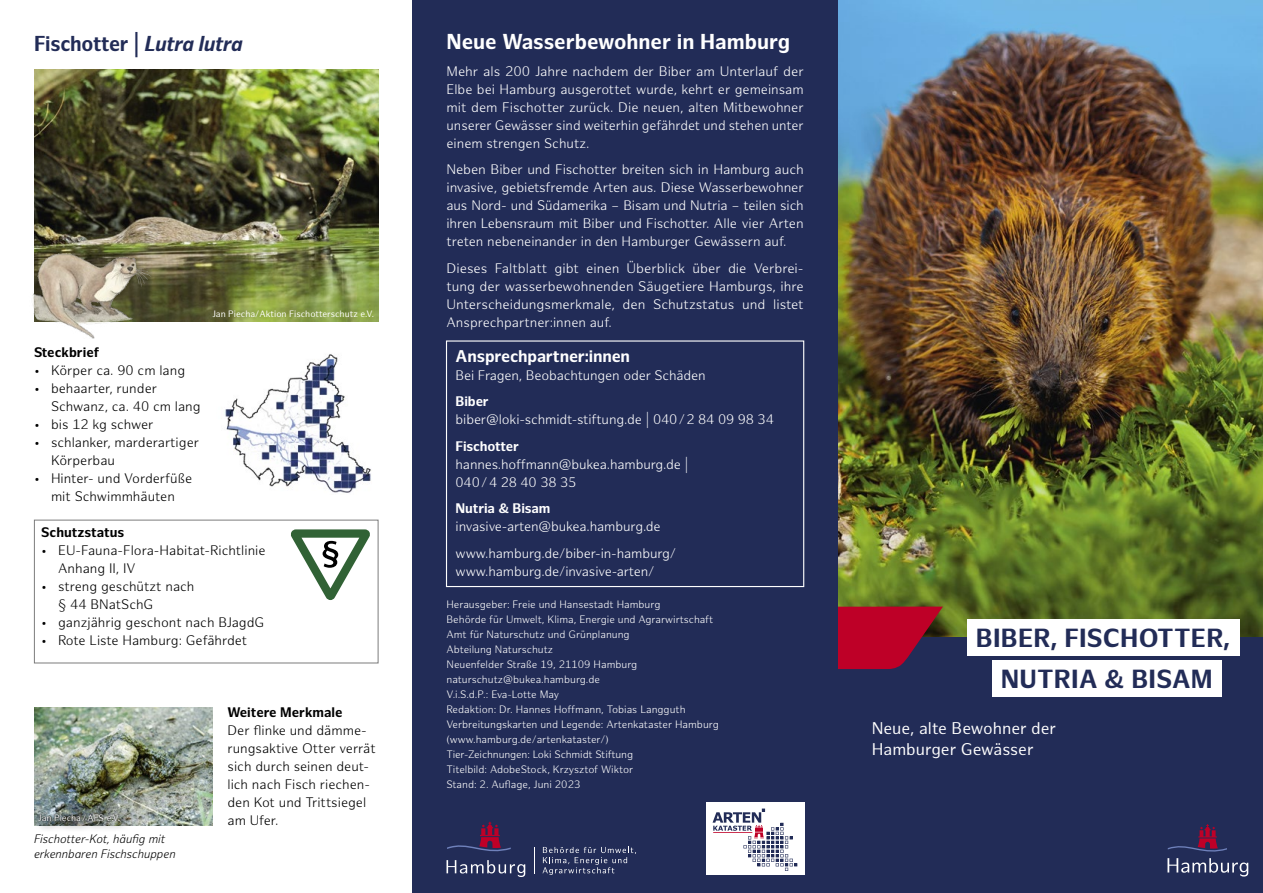
<style>
.page{position:relative;width:1263px;height:893px;background:#fff}
.page>*{position:absolute;margin:0;border:0;box-sizing:border-box;transform-origin:0 0}
.t1{font:700 25.5px "Hamburg Sans";letter-spacing:.01em;color:#222c57}
.Fließtext{font:700 21px "Hamburg Sans";color:#fff}
.Überschrift{font:700 21px "Hamburg Sans";letter-spacing:-.015em;color:#222c57;scale:.96 1}
.t2{font:16.5px/21px "Hamburg Sans";color:#fff}
.Fließtext-2{font:700 16.5px "Hamburg Sans";letter-spacing:-.01em;color:#fff}
.Fließtext-3{font:300 13.5px/18px "Hamburg Sans";letter-spacing:-.01em;color:#fff;text-align:justify}
.Fließtext-4{font:300 13.5px/18px "Hamburg Sans";color:#000}
.Zwischenüberschrift{font:700 13.5px "Hamburg Sans";color:#000}
.Fließtext-5{font:700 13.5px "Hamburg Sans";color:#000}
.BU{font:italic 300 12px/15px "Hamburg Sans";color:#000}
.Fließtext-6{font:700 12px "Hamburg Sans";letter-spacing:-.01em;color:#fff}
.Fließtext-7{font:300 11.25px/18px "Hamburg Sans";letter-spacing:-.01em;color:#fff}
.Fließtext-8{font:300 10.5px/15px "Hamburg Sans";color:#fff}
.Fließtext-9{font:300 10.5px "Hamburg Sans";letter-spacing:-.02em;color:#fff}
.Bildnachweis{font:9px "Hamburg Sans";color:#fff}
.s1{font-style:italic}
.s2{font-weight:700}
</style>
<div class="page">
<img style="left:224px;top:354px;width:147px;height:139px">
<img style="left:838px;top:0;width:425px;height:638px">
<div style="left:838px;top:638px;width:425px;height:255px;background:#222c57"></div>
<svg style="left:1167px;top:824px;width:81px;height:52px"></svg>
<svg style="left:838px;top:607px;width:105px;height:62px"></svg>
<div style="left:967px;top:620px;width:272px;height:36px;background:#fff"></div>
<div style="left:992px;top:661px;width:229px;height:36px;background:#fff"></div>
<div style="left:412px;top:0;width:426px;height:893px;background:#222c57"></div>
<div style="left:446px;top:340px;width:358px;height:247px;border:1px solid #fff"></div>
<svg style="left:542px;top:847px;width:94px;height:28px"></svg>
<svg style="left:534px;top:847px;width:1px;height:26px"></svg>
<svg style="left:446px;top:860px;width:79px;height:17px"></svg>
<svg style="left:447px;top:822px;width:64px;height:30px"></svg>
<img style="left:34px;top:69px;width:344px;height:252px">
<div style="left:34px;top:520px;width:344px;height:143px;border:1px solid #7c7c7c"></div>
<img style="left:34px;top:707px;width:179px;height:118px">
<svg style="left:34px;top:809px;width:96px;height:20px"></svg>
<svg style="left:38px;top:813px;width:83px;height:9px"></svg>
<svg style="left:291px;top:529px;width:79px;height:71px"></svg>
<div style="left:706px;top:802px;width:98px;height:72px;background:#fff"></div>
<svg style="left:712px;top:808px;width:85px;height:63px"></svg>
<img style="left:32px;top:239px;width:145px;height:100px">
<p class="Überschrift" style="left:34px;top:32px;width:219px">Fischotter | <span class="s1">Lutra lutra</span></p>
<p class="Bildnachweis" style="left:212px;top:309px;width:163px">Jan Piecha/Aktion Fischotterschutz e.V.</p>
<p class="Zwischenüberschrift" style="left:34px;top:345px;width:67px">Steckbrief</p>
<p class="Fließtext-4" style="left:34px;top:362px;width:153px">• Körper ca. 90 cm lang</p>
<p class="Fließtext-4" style="left:51px;top:380px;width:151px;text-indent:-17px">• behaarter, runder<br>Schwanz, ca. 40 cm lang</p>
<p class="Fließtext-4" style="left:34px;top:416px;width:121px">• bis 12 kg schwer</p>
<p class="Fließtext-4" style="left:51px;top:434px;width:149px;text-indent:-17px">• schlanker, marderartiger<br>Körperbau</p>
<p class="Fließtext-4" style="left:34px;top:470px;width:160px;text-align:center">• Hinter- und Vorderfüße mit Schwimmhäuten</p>
<p class="Fließtext-5" style="left:41px;top:525px;width:85px">Schutzstatus</p>
<p class="Fließtext-4" style="left:58px;top:542px;width:209px;text-indent:-17px">• EU-Fauna-Flora-Habitat-Richtlinie<br>Anhang II, IV</p>
<p class="Fließtext-4" style="left:58px;top:578px;width:138px;text-indent:-17px">• streng geschützt nach § 44 BNatSchG</p>
<p class="Fließtext-4" style="left:41px;top:614px;width:225px">• ganzjährig geschont nach BJagdG</p>
<p class="Fließtext-4" style="left:41px;top:632px;width:207px">• Rote Liste Hamburg: Gefährdet</p>
<p class="Bildnachweis" style="left:38px;top:813px;width:84px">Jan Piecha/AFS e.V.</p>
<p class="BU" style="left:34px;top:832px;width:143px">Fischotter-Kot, häufig mit erkennbaren Fischschuppen</p>
<p class="Zwischenüberschrift" style="left:227px;top:705px;width:117px">Weitere Merkmale</p>
<p class="Fließtext-4" style="left:227px;top:722px;width:150px">Der flinke und dämme&shy;rungsaktive Otter verrät sich durch seinen deut&shy;lich nach Fisch riechen&shy;den Kot und Trittsiegel am Ufer.</p>
<p class="Fließtext" style="left:446px;top:29px;width:345px">Neue Wasserbewohner in Hamburg</p>
<p class="Fließtext-3" style="left:446px;top:62px;width:359px">Mehr als 200 Jahre nachdem der Biber am Unterlauf der Elbe bei Hamburg ausgerottet wurde, kehrt er gemeinsam mit dem Fischotter zurück. Die neuen, alten Mitbewohner unserer Gewässer sind weiterhin gefährdet und stehen unter einem strengen Schutz.</p>
<p class="Fließtext-3" style="left:446px;top:161px;width:359px">Neben Biber und Fischotter breiten sich in Hamburg auch invasive, gebietsfremde Arten aus. Diese Wasserbewohner aus Nord- und Südamerika – Bisam und Nutria – teilen sich ihren Lebensraum mit Biber und Fischotter. Alle vier Arten treten nebeneinander in den Hamburger Gewässern auf.</p>
<p class="Fließtext-3" style="left:446px;top:259px;width:359px">Dieses Faltblatt gibt einen Überblick über die Verbrei&shy;tung der wasserbewohnenden Säugetiere Hamburgs, ihre Unterscheidungsmerkmale, den Schutzstatus und listet Ansprechpartner:innen auf.</p>
<p class="Fließtext-2" style="left:456px;top:346px;width:176px">Ansprechpartner:innen</p>
<p class="Fließtext-3" style="left:456px;top:367px;width:252px">Bei Fragen, Beobachtungen oder Schäden</p>
<p class="Fließtext-3" style="left:456px;top:393px;width:320px"><span class="s2">Biber<br></span>biber@loki-schmidt-stiftung.de | 040/2 84 09 98 34</p>
<p class="Fließtext-3" style="left:456px;top:438px;width:235px;text-align:left"><span class="s2">Fischotter </span>hannes.hoffmann@bukea.hamburg.de |<br>040/4 28 40 38 35</p>
<p class="Fließtext-3" style="left:456px;top:500px;width:207px"><span class="s2">Nutria &amp; Bisam </span>invasive-arten@bukea.hamburg.de</p>
<p class="Fließtext-3" style="left:456px;top:545px;width:222px">www.hamburg.de/biber-in-hamburg/</p>
<p class="Fließtext-3" style="left:456px;top:563px;width:200px">www.hamburg.de/invasive-arten/</p>
<p class="Fließtext-8" style="left:446px;top:597px;width:215px">Herausgeber: Freie und Hansestadt Hamburg</p>
<p class="Fließtext-8" style="left:446px;top:612px;width:268px">Behörde für Umwelt, Klima, Energie und Agrarwirtschaft</p>
<p class="Fließtext-8" style="left:446px;top:627px;width:192px">Amt für Naturschutz und Grünplanung<br>Abteilung Naturschutz<br>Neuenfelder Straße 19, 21109 Hamburg</p>
<p class="Fließtext-8" style="left:446px;top:672px;width:155px">naturschutz@bukea.hamburg.de</p>
<p class="Fließtext-9" style="left:446px;top:688px;width:114px">V.i.S.d.P.: Eva-Lotte May</p>
<p class="Fließtext-8" style="left:446px;top:702px;width:241px">Redaktion: Dr. Hannes Hoffmann, Tobias Langguth</p>
<p class="Fließtext-8" style="left:446px;top:717px;width:274px">Verbreitungskarten und Legende: Artenkataster Hamburg (www.hamburg.de/artenkataster/)</p>
<p class="Fließtext-8" style="left:446px;top:747px;width:188px">Tier-Zeichnungen: Loki Schmidt Stiftung<br>Titelbild: AdobeStock, Krzysztof Wiktor</p>
<p class="Fließtext-8" style="left:446px;top:777px;width:135px">Stand: 2. Auflage, Juni 2023</p>
<p class="Fließtext-6" style="left:446px;top:688px;width:62px">Impressum</p>
<p class="Fließtext-7" style="left:446px;top:705px;width:67px">Herausgeber:</p>
<p class="Fließtext-7" style="left:446px;top:741px;width:162px">Behörde für Umwelt und Energie<br>Amt für Umweltschutz</p>
<p class="Fließtext-7" style="left:446px;top:777px;width:112px">Neuenfelder Straße 19</p>
<p class="t1" style="left:976px;top:623px;width:256px">BIBER, FISCHOTTER,</p>
<p class="t1" style="left:1001px;top:664px;width:213px">NUTRIA &amp; BISAM</p>
<p class="t2" style="left:872px;top:718px;width:186px">Neue, alte Bewohner der<br>Hamburger Gewässer</p>
</div>
